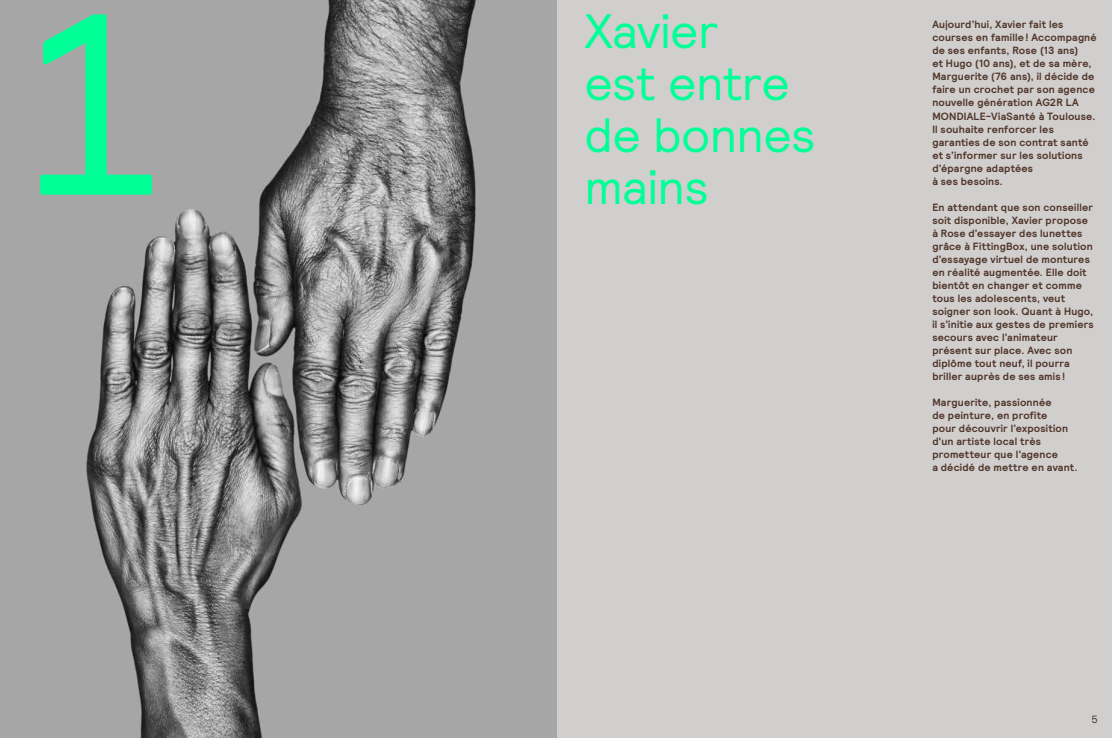
<style>
.page{position:relative;width:1112px;height:738px;background:#fff}
.page>*{position:absolute;margin:0;border:0;box-sizing:border-box;transform-origin:0 0}
.t1{font:257.3px "Relative";color:#00ff96}
.t2{font:48px/52px "Relative";letter-spacing:-.01em;color:#00ff96}
.t3{font:700 10.5px/13px "Relative";letter-spacing:.015em;color:#503629}
.t4{font:10.5px "Relative";color:#503629}
</style>
<div class="page">
<img style="left:0;top:0;width:556px;height:737px">
<div style="left:556px;top:0;width:555px;height:737px;background:#d1cece"></div>
<h1 class="t1" style="left:14px;top:-62px;width:161px">1</h1>
<h2 class="t2" style="left:584px;top:3px;width:233px">Xavier<br>est entre de bonnes mains</h2>
<p class="t3" style="left:932px;top:18px;width:166px">Aujourd’hui, Xavier fait les courses en famille! Accompagné de ses enfants, Rose (13 ans)<br>et Hugo (10 ans), et de sa mère,<br>Marguerite (76 ans), il décide de faire un crochet par son agence nouvelle génération AG2R LA<br>MONDIALE-ViaSanté à Toulouse.<br>Il souhaite renforcer les garanties de son contrat santé et s’informer sur les solutions d’épargne adaptées<br>à ses besoins.</p>
<p class="t3" style="left:932px;top:200px;width:163px">En attendant que son conseiller soit disponible, Xavier propose à Rose d’essayer des lunettes grâce à FittingBox, une solution d’essayage virtuel de montures en réalité augmentée. Elle doit bientôt en changer et comme tous les adolescents, veut soigner son look. Quant à Hugo, il s’initie aux gestes de premiers secours avec l’animateur présent sur place. Avec son diplôme tout neuf, il pourra briller auprès de ses amis!</p>
<p class="t3" style="left:932px;top:395px;width:147px">Marguerite, passionnée<br>de peinture, en profite<br>pour découvrir l’exposition d'un artiste local très prometteur que l'agence<br>a décidé de mettre en avant.</p>
<p class="t4" style="left:1091px;top:711px;width:8px">5</p>
</div>
